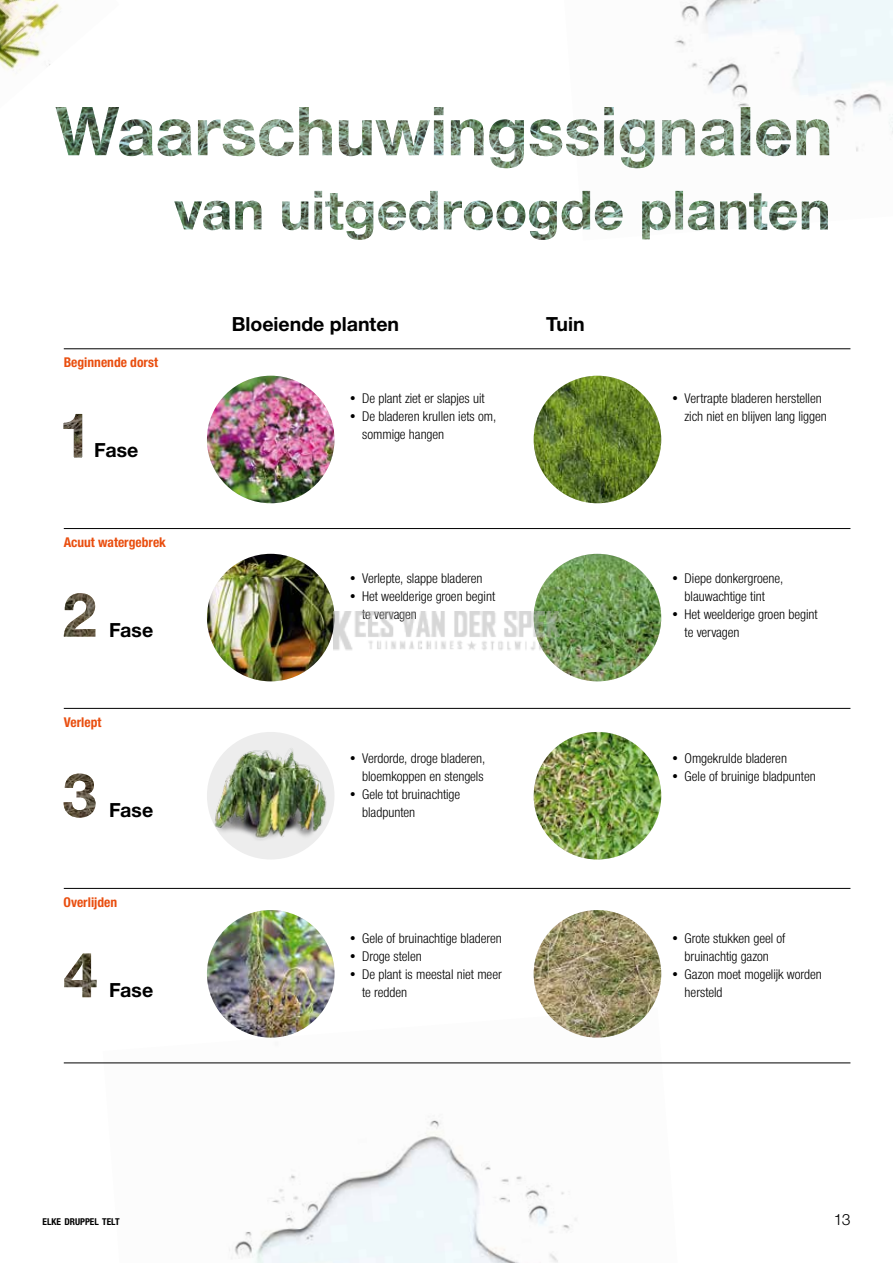
<style>
.page{position:relative;width:893px;height:1263px;background:#fff}
.page>*{position:absolute;margin:0;border:0;box-sizing:border-box;transform-origin:0 0}
.t1{font:700 19.5px "Gardena Sans";color:#000}
.t2{font:15px "Gardena Sans";color:#000}
.t3{font:13.5px/18px "Gardena Sans Cond";color:#000}
.t4{font:700 13.5px "Gardena Sans Cond";color:#e94e0f}
.t5{font:700 9.45px "Gardena Sans Cond";color:#000}
</style>
<div class="page">
<img style="left:0;top:0;width:61px;height:108px">
<img style="left:582px;top:0;width:311px;height:191px">
<img style="left:103px;top:1008px;width:575px;height:255px">
<svg style="left:63px;top:413px;width:20px;height:45px"></svg>
<img style="left:534px;top:376px;width:127px;height:127px;border-radius:64px">
<img style="left:207px;top:376px;width:127px;height:127px;border-radius:64px">
<hr style="left:64px;top:528px;width:786px;height:1px;background:#000">
<img style="left:534px;top:554px;width:127px;height:127px;border-radius:64px">
<img style="left:207px;top:554px;width:127px;height:127px;border-radius:64px">
<img style="left:534px;top:732px;width:127px;height:127px;border-radius:64px">
<div style="left:207px;top:732px;width:127px;height:127px;background:#ededed;border-radius:50%"></div>
<img style="left:210px;top:744px;width:122px;height:97px">
<img style="left:534px;top:910px;width:127px;height:128px;border-radius:64px">
<img style="left:207px;top:910px;width:127px;height:128px;border-radius:64px">
<hr style="left:64px;top:348px;width:786px;height:1px;background:#000">
<hr style="left:64px;top:708px;width:786px;height:1px;background:#000">
<hr style="left:64px;top:888px;width:786px;height:1px;background:#000">
<hr style="left:64px;top:1063px;width:786px;height:1px;background:#000">
<img style="left:64px;top:593px;width:31px;height:44px">
<img style="left:64px;top:953px;width:33px;height:44px">
<img style="left:64px;top:773px;width:32px;height:45px">
<svg style="left:174px;top:200px;width:476px;height:40px"></svg>
<img style="left:314px;top:191px;width:514px;height:48px">
<img style="left:56px;top:107px;width:773px;height:61px">
<img style="left:334px;top:612px;width:225px;height:39px">
<p class="t4" style="left:64px;top:352px;width:96px">Beginnende dorst</p>
<h1 class="t1" style="left:94px;top:435px;width:46px">Fase</h1>
<p class="t4" style="left:64px;top:532px;width:104px">Acuut watergebrek</p>
<h1 class="t1" style="left:109px;top:615px;width:46px">Fase</h1>
<p class="t4" style="left:64px;top:712px;width:39px">Verlept</p>
<h1 class="t1" style="left:109px;top:795px;width:46px">Fase</h1>
<p class="t4" style="left:64px;top:892px;width:55px">Overlijden</p>
<h1 class="t1" style="left:109px;top:975px;width:46px">Fase</h1>
<h1 class="t1" style="left:232px;top:309px;width:169px">Bloeiende planten</h1>
<h1 class="t1" style="left:546px;top:309px;width:40px">Tuin</h1>
<p class="t3" style="left:349px;top:388px;width:137px">• De plant ziet er slapjes uit</p>
<p class="t3" style="left:362px;top:406px;width:136px;text-indent:-13px">• De bladeren krullen iets om, sommige hangen</p>
<p class="t3" style="left:349px;top:568px;width:135px">• Verlepte, slappe bladeren</p>
<p class="t3" style="left:362px;top:586px;width:135px;text-indent:-13px">• Het weelderige groen begint te vervagen</p>
<p class="t3" style="left:349px;top:748px;width:138px;text-align:right">• Verdorde, droge bladeren, bloemkoppen en stengels</p>
<p class="t3" style="left:362px;top:784px;width:100px;text-indent:-13px">• Gele tot bruinachtige bladpunten</p>
<p class="t3" style="left:349px;top:928px;width:154px">• Gele of bruinachtige bladeren</p>
<p class="t3" style="left:349px;top:946px;width:74px">• Droge stelen</p>
<p class="t3" style="left:362px;top:964px;width:141px;text-indent:-13px">• De plant is meestal niet meer te redden</p>
<p class="t3" style="left:685px;top:388px;width:144px;text-indent:-13px">• Vertrapte bladeren herstellen zich niet en blijven lang liggen</p>
<p class="t3" style="left:672px;top:568px;width:113px;text-align:center">• Diepe donkergroene, blauwachtige tint</p>
<p class="t3" style="left:685px;top:604px;width:135px;text-indent:-13px">• Het weelderige groen begint te vervagen</p>
<p class="t3" style="left:672px;top:748px;width:117px">• Omgekrulde bladeren</p>
<p class="t3" style="left:672px;top:766px;width:145px">• Gele of bruinige bladpunten</p>
<p class="t3" style="left:672px;top:928px;width:115px;text-align:center">• Grote stukken geel of bruinachtig gazon</p>
<p class="t3" style="left:685px;top:964px;width:139px;text-indent:-13px">• Gazon moet mogelijk worden hersteld</p>
<p class="t5" style="left:43px;top:1215px;width:79px">ELKE DRUPPEL TELT</p>
<p class="t2" style="left:834px;top:1209px;width:18px">13</p>
</div>
